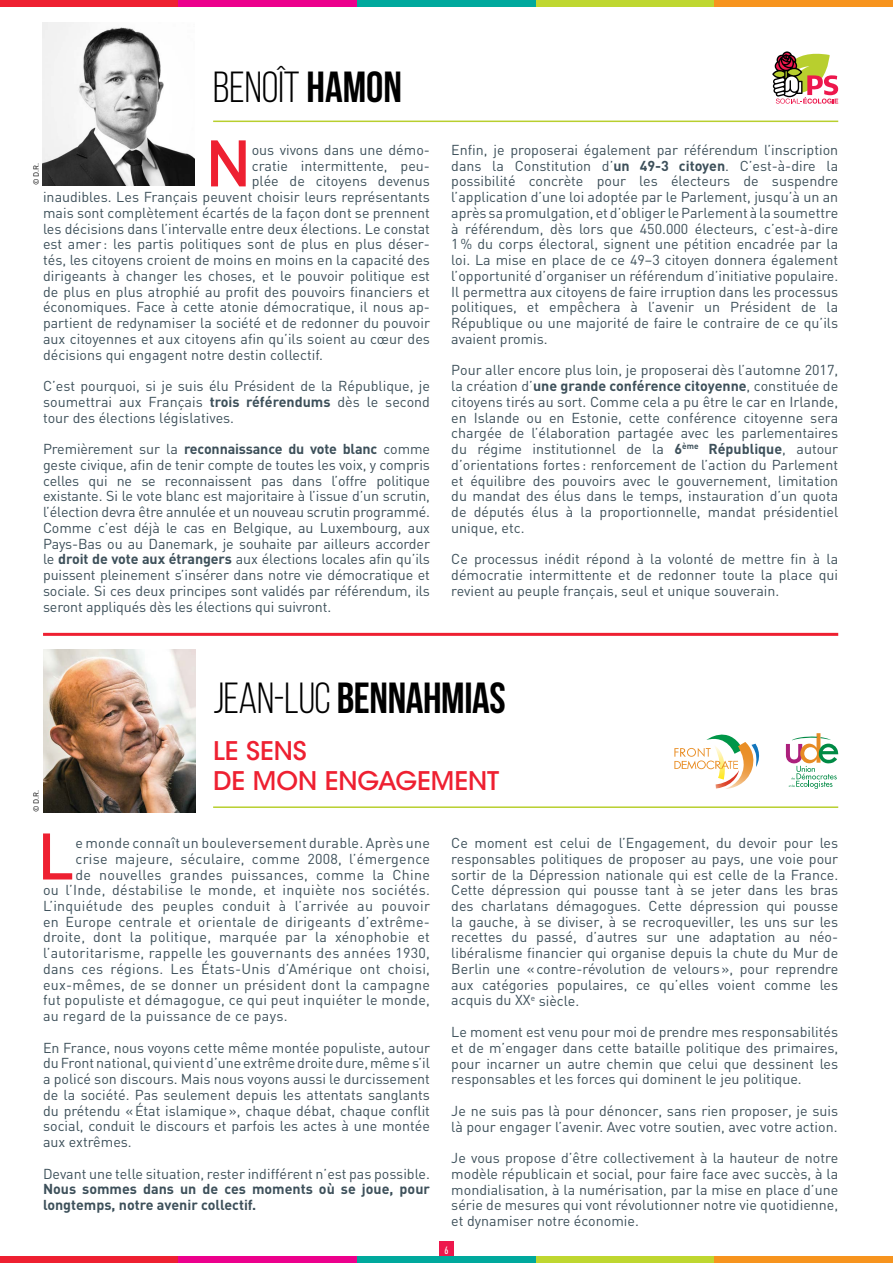
<style>
.page{position:relative;width:893px;height:1263px;background:#fff}
.page>*{position:absolute;margin:0;border:0;box-sizing:border-box;transform-origin:0 0}
.t1{font:500 64.65px "DIN";color:#ee2031}
.t2{font:700 43.5px "Bebas Neue";letter-spacing:-.01em;color:#000}
.t3{font:43.5px "Bebas Neue";color:#000}
.t4{font:25.5px/30px "ITC Avant Garde MM 445 750";color:#ee2031}
.t5{font:14.25px/15.8px "DIN";color:#3d505a;text-align:justify}
.t6{font:14.25px "DIN";letter-spacing:.02em;color:#3d505a}
.t7{font:700 14.25px/15.8px "DIN";color:#3d505a}
.t8{font:500 10.5px "DIN Cond";color:#fff}
.t9{font:7.5px "DIN";color:#000}
.s1{font-weight:700}
.s2{font-weight:400}
</style>
<div class="page">
<div style="left:439px;top:1242px;width:15px;height:21px;background:#ed174c"></div>
<hr style="left:43px;top:633px;width:795px;height:3px;background:#ee2031">
<svg style="left:772px;top:51px;width:66px;height:53px"></svg>
<hr style="left:213px;top:121px;width:625px;height:1px;background:#b8cf2e">
<img style="left:43px;top:23px;width:151px;height:162px">
<img style="left:43px;top:649px;width:152px;height:163px">
<svg style="left:674px;top:734px;width:86px;height:55px"></svg>
<svg style="left:786px;top:733px;width:52px;height:56px"></svg>
<hr style="left:213px;top:806px;width:625px;height:2px;background:#b8cf2e">
<div style="left:0;top:1256px;width:179px;height:7px;background:#ee2031"></div>
<div style="left:179px;top:1256px;width:178px;height:7px;background:#ec008c"></div>
<div style="left:536px;top:1256px;width:178px;height:7px;background:#bfd730"></div>
<div style="left:714px;top:1256px;width:179px;height:7px;background:#f7941e"></div>
<div style="left:357px;top:1256px;width:179px;height:7px;background:#00a99d"></div>
<div style="left:0;top:0;width:179px;height:6px;background:#ee2031"></div>
<div style="left:179px;top:0;width:178px;height:6px;background:#ec008c"></div>
<div style="left:357px;top:0;width:179px;height:6px;background:#00a99d"></div>
<div style="left:536px;top:0;width:178px;height:6px;background:#bfd730"></div>
<div style="left:714px;top:0;width:179px;height:6px;background:#f7941e"></div>
<h2 class="t3" style="left:213px;top:63px;width:190px">BENOÎT <span class="s1">HAMON</span></h2>
<h1 class="t1" style="left:205px;top:122px;width:48px">N</h1>
<p class="t5" style="left:252px;top:142px;width:180px">ous vivons dans une démo-</p>
<p class="t5" style="left:252px;top:157px;width:180px">cratie intermittente, peu-</p>
<p class="t5" style="left:252px;top:173px;width:180px">plée de citoyens devenus</p>
<p class="t5" style="left:43px;top:189px;width:388px">inaudibles. Les Français peuvent choisir leurs représentants</p>
<p class="t5" style="left:43px;top:205px;width:388px">mais sont complètement écartés de la façon dont se prennent</p>
<p class="t5" style="left:43px;top:220px;width:388px">les décisions dans l’intervalle entre deux élections. Le constat</p>
<p class="t5" style="left:43px;top:236px;width:388px">est amer : les partis politiques sont de plus en plus déser-</p>
<p class="t5" style="left:43px;top:252px;width:388px">tés, les citoyens croient de moins en moins en la capacité des</p>
<p class="t5" style="left:43px;top:268px;width:388px">dirigeants à changer les choses, et le pouvoir politique est</p>
<p class="t5" style="left:43px;top:283px;width:388px">de plus en plus atrophié au profit des pouvoirs financiers et</p>
<p class="t5" style="left:43px;top:299px;width:388px">économiques. Face à cette atonie démocratique, il nous ap-</p>
<p class="t5" style="left:43px;top:315px;width:388px">partient de redynamiser la société et de redonner du pouvoir</p>
<p class="t5" style="left:43px;top:331px;width:388px">aux citoyennes et aux citoyens afin qu’ils soient au cœur des</p>
<p class="t5" style="left:43px;top:346px;width:282px">décisions qui engagent notre destin collectif.</p>
<p class="t5" style="left:43px;top:378px;width:388px">C’est pourquoi, si je suis élu Président de la République, je soumettrai aux Français <span class="s1">trois référendums</span> dès le second tour des élections législatives.</p>
<p class="t5" style="left:43px;top:441px;width:388px">Premièrement sur la <span class="s1">reconnaissance du vote blanc</span> comme geste civique, afin de tenir compte de toutes les voix, y compris celles qui ne se reconnaissent pas dans l’offre politique existante. Si le vote blanc est majoritaire à l’issue d’un scrutin, l’élection devra être annulée et un nouveau scrutin programmé.<br>Comme c’est déjà le cas en Belgique, au Luxembourg, aux Pays-Bas ou au Danemark, je souhaite par ailleurs accorder le <span class="s1">droit de vote aux étrangers</span> aux élections locales afin qu’ils puissent pleinement s’insérer dans notre vie démocratique et sociale. Si ces deux principes sont validés par référendum, ils seront appliqués dès les élections qui suivront.</p>
<p class="t9" style="left:31px;top:185px;width:24px;rotate:-90deg">© D.R.</p>
<p class="t5" style="left:451px;top:142px;width:388px">Enfin, je proposerai également par référendum l’inscription dans la Constitution d’<span class="s1">un 49-3 citoyen</span>. C’est-à-dire la possibilité concrète pour les électeurs de suspendre l’application d’une loi adoptée par le Parlement, jusqu’à un an après sa promulgation, et d’obliger le Parlement à la soumettre à référendum, dès lors que 450.000 électeurs, c’est-à-dire 1% du corps électoral, signent une pétition encadrée par la loi. La mise en place de ce 49–3 citoyen donnera également l’opportunité d’organiser un référendum d’initiative populaire.<br>Il permettra aux citoyens de faire irruption dans les processus politiques, et empêchera à l’avenir un Président de la République ou une majorité de faire le contraire de ce qu’ils avaient promis.</p>
<p class="t5" style="left:451px;top:362px;width:388px">Pour aller encore plus loin, je proposerai dès l’automne 2017, la création d’<span class="s1">une grande conférence citoyenne</span>, constituée de citoyens tirés au sort. Comme cela a pu être le car en Irlande, en Islande ou en Estonie, cette conférence citoyenne sera chargée de l’élaboration partagée avec les parlementaires du régime institutionnel de la <span class="s1">6</span><sup>ème</sup> <span class="s1">République</span>, autour d’orientations fortes : renforcement de l’action du Parlement et équilibre des pouvoirs avec le gouvernement, limitation du mandat des élus dans le temps, instauration d’un quota de députés élus à la proportionnelle, mandat présidentiel unique, etc.</p>
<p class="t5" style="left:451px;top:551px;width:388px">Ce processus inédit répond à la volonté de mettre fin à la démocratie intermittente et de redonner toute la place qui revient au peuple français, seul et unique souverain.</p>
<p class="t9" style="left:31px;top:812px;width:24px;rotate:-90deg">© D.R.</p>
<h2 class="t2" style="left:213px;top:674px;width:294px"><span class="s2">JEAN-LUC</span> BENNAHMIAS</h2>
<h3 class="t4" style="left:213px;top:737px;width:287px">LE SENS<br>DE MON ENGAGEMENT</h3>
<h1 class="t1" style="left:37px;top:815px;width:39px">L</h1>
<p class="t6" style="left:75px;top:834px;width:356px">e monde connaît un bouleversement durable. Après une</p>
<p class="t6" style="left:75px;top:850px;width:356px">crise majeure, séculaire, comme 2008, l’émergence</p>
<p class="t6" style="left:75px;top:865px;width:356px">de nouvelles grandes puissances, comme la Chine</p>
<p class="t6" style="left:43px;top:881px;width:388px">ou l’Inde, déstabilise le monde, et inquiète nos sociétés.</p>
<p class="t6" style="left:43px;top:897px;width:388px">L’inquiétude des peuples conduit à l’arrivée au pouvoir</p>
<p class="t6" style="left:43px;top:913px;width:388px">en Europe centrale et orientale de dirigeants d’extrême-</p>
<p class="t6" style="left:43px;top:928px;width:388px">droite, dont la politique, marquée par la xénophobie et</p>
<p class="t6" style="left:43px;top:944px;width:388px">l’autoritarisme, rappelle les gouvernants des années 1930,</p>
<p class="t6" style="left:43px;top:960px;width:388px">dans ces régions. Les États-Unis d’Amérique ont choisi,</p>
<p class="t6" style="left:43px;top:976px;width:388px">eux-mêmes, de se donner un président dont la campagne</p>
<p class="t6" style="left:43px;top:991px;width:388px">fut populiste et démagogue, ce qui peut inquiéter le monde,</p>
<p class="t6" style="left:43px;top:1007px;width:246px">au regard de la puissance de ce pays.</p>
<p class="t5" style="left:43px;top:1039px;width:388px">En France, nous voyons cette même montée populiste, autour du Front national, qui vient d’une extrême droite dure, même s’il a policé son discours. Mais nous voyons aussi le durcissement de la société. Pas seulement depuis les attentats sanglants du prétendu «État islamique», chaque débat, chaque conflit social, conduit le discours et parfois les actes à une montée aux extrêmes.</p>
<p class="t5" style="left:43px;top:1165px;width:388px">Devant une telle situation, rester indifférent n’est pas possible.</p>
<p class="t7" style="left:43px;top:1181px;width:388px">Nous sommes dans un de ces moments où se joue, pour longtemps, notre avenir collectif.</p>
<p class="t5" style="left:451px;top:835px;width:388px">Ce moment est celui de l’Engagement, du devoir pour les responsables politiques de proposer au pays, une voie pour sortir de la Dépression nationale qui est celle de la France.<br>Cette dépression qui pousse tant à se jeter dans les bras des charlatans démagogues. Cette dépression qui pousse la gauche, à se diviser, à se recroqueviller, les uns sur les recettes du passé, d’autres sur une adaptation au néo&shy;libéralisme financier qui organise depuis la chute du Mur de Berlin une «contre-révolution de velours», pour reprendre aux catégories populaires, ce qu’elles voient comme les acquis du xx<sup>e</sup> siècle.</p>
<p class="t5" style="left:451px;top:1024px;width:388px">Le moment est venu pour moi de prendre mes responsabilités et de m’engager dans cette bataille politique des primaires, pour incarner un autre chemin que celui que dessinent les responsables et les forces qui dominent le jeu politique.</p>
<p class="t5" style="left:451px;top:1102px;width:388px">Je ne suis pas là pour dénoncer, sans rien proposer, je suis là pour engager l’avenir. Avec votre soutien, avec votre action.</p>
<p class="t5" style="left:451px;top:1150px;width:388px">Je vous propose d’être collectivement à la hauteur de notre modèle républicain et social, pour faire face avec succès, à la mondialisation, à la numérisation, par la mise en place d’une série de mesures qui vont révolutionner notre vie quotidienne, et dynamiser notre économie.</p>
<p class="t8" style="left:444px;top:1244px;width:6px">6</p>
</div>
